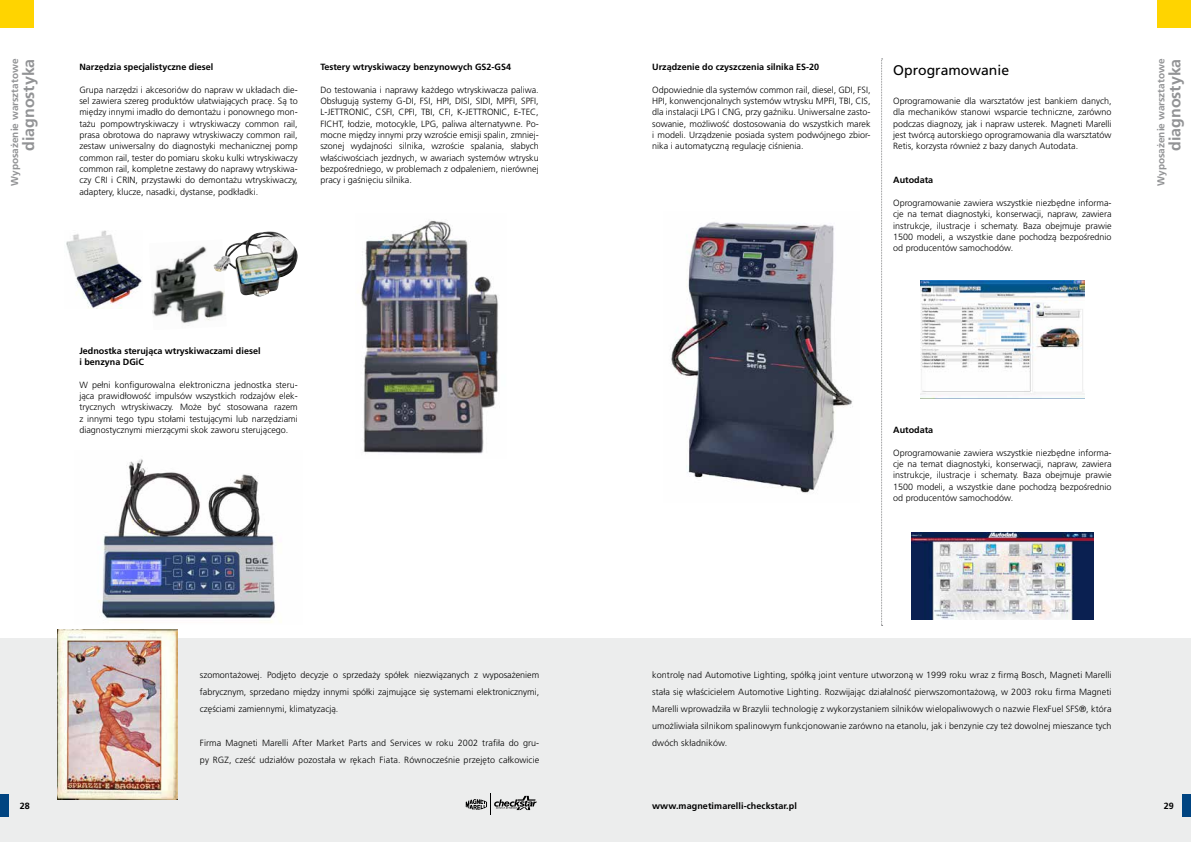
<style>
.page{position:relative;width:1191px;height:842px;background:#fff}
.page>*{position:absolute;margin:0;border:0;box-sizing:border-box;transform-origin:0 0}
.t1{font:700 16px "Frutiger LT Com";color:#929395}
.t2{font:14px "Frutiger LT Com";color:#000}
.t3{font:700 10px "Frutiger LT Com";color:#929395}
.t4{font:300 9px/11.3px "Frutiger LT Com";color:#000;text-align:justify}
.t5{font:700 9px/11.3px "Frutiger LT Com";color:#000}
</style>
<div class="page">
<div style="left:0;top:638px;width:1191px;height:204px;background:#eceded"></div>
<img style="left:98px;top:459px;width:177px;height:164px">
<img style="left:361px;top:220px;width:137px;height:234px">
<img style="left:671px;top:222px;width:182px;height:271px">
<img style="left:227px;top:231px;width:71px;height:66px">
<img style="left:66px;top:230px;width:76px;height:79px">
<img style="left:152px;top:246px;width:75px;height:80px">
<img style="left:920px;top:281px;width:164px;height:118px">
<img style="left:911px;top:533px;width:182px;height:86px">
<svg style="left:881px;top:59px;width:1px;height:567px"></svg>
<img style="left:57px;top:629px;width:120px;height:170px">
<svg style="left:466px;top:794px;width:70px;height:21px"></svg>
<div style="left:1182px;top:794px;width:9px;height:23px;background:#004481"></div>
<div style="left:0;top:794px;width:9px;height:23px;background:#004481"></div>
<div style="left:0;top:0;width:34px;height:28px;background:#ffd400"></div>
<div style="left:1157px;top:0;width:34px;height:28px;background:#ffd400"></div>
<p class="t3" style="left:9px;top:186px;width:129px;rotate:-90deg">Wyposażenie warsztatowe</p>
<h1 class="t1" style="left:19px;top:151px;width:94px;rotate:-90deg">diagnostyka</h1>
<p class="t3" style="left:1155px;top:186px;width:129px;rotate:-90deg">Wyposażenie warsztatowe</p>
<h1 class="t1" style="left:1165px;top:151px;width:94px;rotate:-90deg">diagnostyka</h1>
<p class="t5" style="left:79px;top:61px;width:136px">Narzędzia specjalistyczne diesel</p>
<p class="t4" style="left:79px;top:84px;width:220px">Grupa narzędzi i akcesoriów do napraw w układach die&shy;sel zawiera szereg produktów ułatwiających pracę. Są to między innymi imadło do demontażu i ponownego mon&shy;tażu pompowtryskiwaczy i wtryskiwaczy common rail, prasa obrotowa do naprawy wtryskiwaczy common rail, zestaw uniwersalny do diagnostyki mechanicznej pomp common rail, tester do pomiaru skoku kulki wtryskiwaczy common rail, kompletne zestawy do naprawy wtryskiwa&shy;czy CRI i CRIN, przystawki do demontażu wtryskiwaczy, adaptery, klucze, nasadki, dystanse, podkładki.</p>
<p class="t5" style="left:320px;top:61px;width:192px">Testery wtryskiwaczy benzynowych GS2-GS4</p>
<p class="t4" style="left:320px;top:84px;width:220px">Do testowania i naprawy każdego wtryskiwacza paliwa.<br>Obsługują systemy G-DI, FSI, HPI, DISI, SIDI, MPFI, SPFI, L-JETTRONIC, CSFI, CPFI, TBI, CFI, K-JETTRONIC, E-TEC, FICHT, łodzie, motocykle, LPG, paliwa alternatywne. Po&shy;mocne między innymi przy wzroście emisji spalin, zmniej&shy;szonej wydajności silnika, wzroście spalania, słabych właściwościach jezdnych, w awariach systemów wtrysku bezpośredniego, w problemach z odpaleniem, nierównej pracy i gaśnięciu silnika.</p>
<p class="t5" style="left:652px;top:61px;width:169px">Urządzenie do czyszczenia silnika ES-20</p>
<p class="t4" style="left:652px;top:84px;width:220px">Odpowiednie dla systemów common rail, diesel, GDI, FSI, HPI, konwencjonalnych systemów wtrysku MPFI, TBI, CIS, dla instalacji LPG I CNG, przy gaźniku. Uniwersalne zasto&shy;sowanie, możliwość dostosowania do wszystkich marek i modeli. Urządzenie posiada system podwójnego zbior&shy;nika i automatyczną regulację ciśnienia.</p>
<h2 class="t2" style="left:893px;top:62px;width:117px">Oprogramowanie</h2>
<p class="t4" style="left:893px;top:95px;width:220px">Oprogramowanie dla warsztatów jest bankiem danych, dla mechaników stanowi wsparcie techniczne, zarówno podczas diagnozy, jak i napraw usterek. Magneti Marelli jest twórcą autorskiego oprogramowania dla warsztatów Retis, korzysta również z bazy danych Autodata.</p>
<p class="t5" style="left:893px;top:175px;width:42px">Autodata</p>
<p class="t4" style="left:893px;top:197px;width:220px">Oprogramowanie zawiera wszystkie niezbędne informa&shy;cje na temat diagnostyki, konserwacji, napraw, zawiera instrukcje, ilustracje i schematy. Baza obejmuje prawie 1500 modeli, a wszystkie dane pochodzą bezpośrednio od producentów samochodów.</p>
<p class="t5" style="left:79px;top:345px;width:183px">Jednostka sterująca wtryskiwaczami diesel i benzyna DGiC</p>
<p class="t4" style="left:79px;top:379px;width:220px">W pełni konfigurowalna elektroniczna jednostka steru&shy;jąca prawidłowość impulsów wszystkich rodzajów elek&shy;trycznych wtryskiwaczy. Może być stosowana razem z innymi tego typu stołami testującymi lub narzędziami diagnostycznymi mierzącymi skok zaworu sterującego.</p>
<p class="t4" style="left:200px;top:666px;width:341px;line-height:17px">szomontażowej. Podjęto decyzje o sprzedaży spółek niezwiązanych z wyposażeniem fabrycznym, sprzedano między innymi spółki zajmujące się systemami elektronicznymi, częściami zamiennymi, klimatyzacją.</p>
<p class="t4" style="left:200px;top:734px;width:341px;line-height:17px">Firma Magneti Marelli After Market Parts and Services w roku 2002 trafiła do gru&shy;py RGZ, cześć udziałów pozostała w rękach Fiata. Równocześnie przejęto całkowicie</p>
<p class="t5" style="left:893px;top:424px;width:42px">Autodata</p>
<p class="t4" style="left:893px;top:447px;width:220px">Oprogramowanie zawiera wszystkie niezbędne informa&shy;cje na temat diagnostyki, konserwacji, napraw, zawiera instrukcje, ilustracje i schematy. Baza obejmuje prawie 1500 modeli, a wszystkie dane pochodzą bezpośrednio od producentów samochodów.</p>
<p class="t4" style="left:652px;top:666px;width:461px;line-height:17px">kontrolę nad Automotive Lighting, spółką joint venture utworzoną w 1999 roku wraz z firmą Bosch, Magneti Marelli stała się właścicielem Automotive Lighting. Rozwijając działalność pierwszomontażową, w 2003 roku firma Magneti Marelli wprowadziła w Brazylii technologię z wykorzystaniem silników wielopaliwowych o nazwie FlexFuel SFS®, która umożliwiała silnikom spalinowym funkcjonowanie zarówno na etanolu, jak i benzynie czy też dowolnej mieszance tych dwóch składników.</p>
<p class="t5" style="left:20px;top:800px;width:12px">28</p>
<p class="t5" style="left:652px;top:800px;width:146px">www.magnetimarelli-checkstar.pl</p>
<p class="t5" style="left:1163px;top:800px;width:12px">29</p>
</div>
